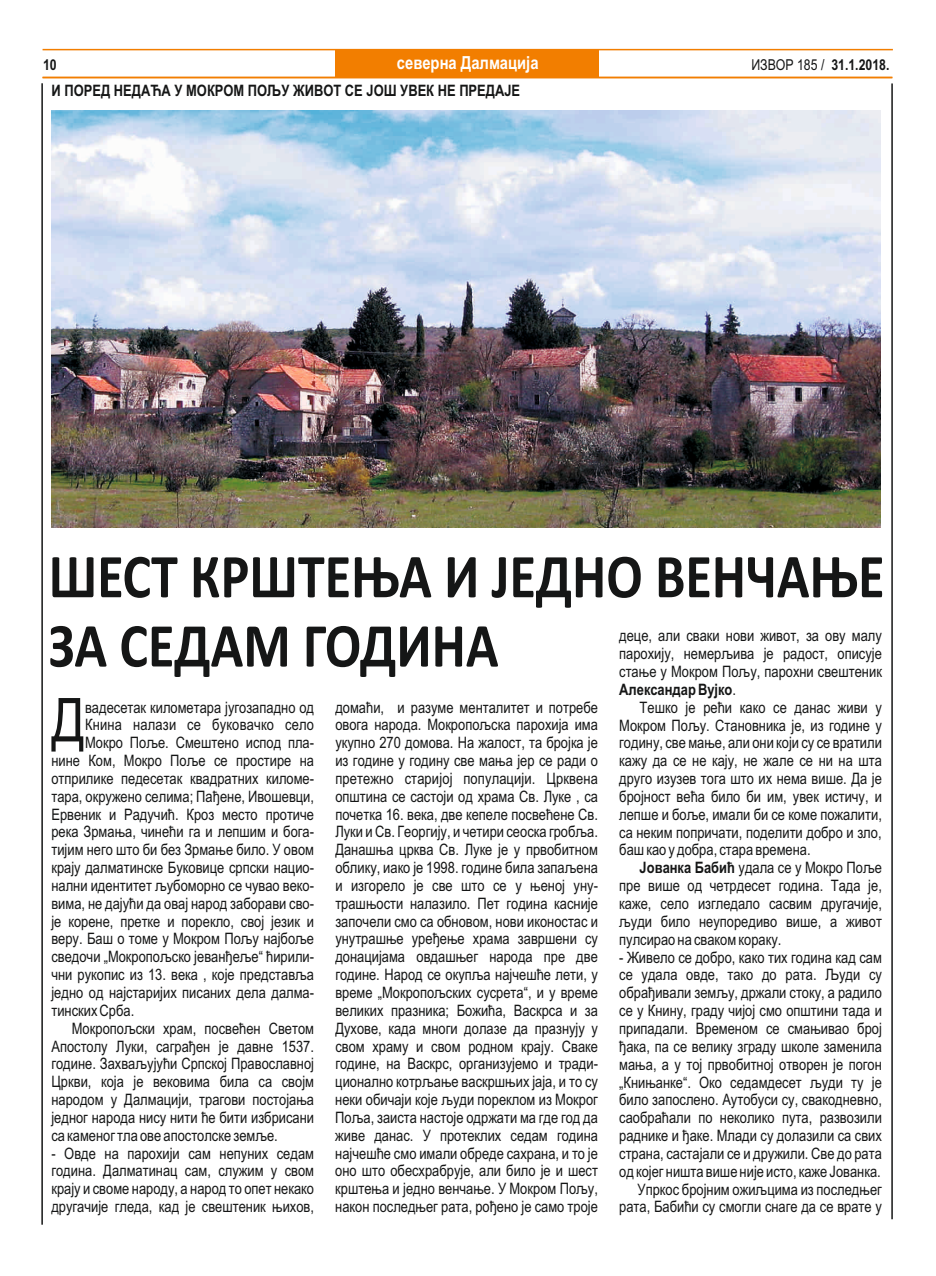
<style>
.page{position:relative;width:936px;height:1276px;background:#fff}
.page>*{position:absolute;margin:0;border:0;box-sizing:border-box;transform-origin:0 0}
.t1{font:700 63px/69.2px "Calibri";color:#151616;scale:.86 1}
.t2{font:60.6px "Arial Narrow";color:#151616}
.t3{font:700 18px "Arial Narrow";color:#fff}
.t4{font:15.75px/17.9px "Arial Narrow";color:#151616;text-align:justify}
.t5{font:700 15.75px "Arial Narrow";color:#151616}
.t6{font:700 15px "Arial Narrow";color:#151616}
.s1{font-weight:400}
.s2{font-weight:700}
</style>
<div class="page">
<hr style="left:43px;top:77px;width:849px;height:1px;background:#f27e00">
<hr style="left:43px;top:49px;width:849px;height:1px;background:#f27e00">
<hr style="left:41px;top:83px;width:2px;height:1141px;background:#151616">
<hr style="left:891px;top:83px;width:1px;height:1136px;background:#151616">
<img style="left:51px;top:111px;width:829px;height:416px">
<div style="left:335px;top:50px;width:263px;height:28px;background:#f27e00"></div>
<p class="t3" style="left:397px;top:56px;width:143px">северна Далмација</p>
<p class="t6" style="left:43px;top:59px;width:15px">10</p>
<p class="t6" style="left:751px;top:59px;width:140px"><span class="s1">ИЗВОР 185 /</span> 31.1.2018.</p>
<p class="t5" style="left:52px;top:85px;width:470px">И ПОРЕД НЕДАЋА У МОКРОМ ПОЉУ ЖИВОТ СЕ ЈОШ УВЕК НЕ ПРЕДАЈЕ</p>
<h1 class="t1" style="left:49px;top:547px;width:973px">ШЕСТ КРШТЕЊА И ЈЕДНО ВЕНЧАЊЕ<br>ЗА СЕДАМ ГОДИНА</h1>
<p class="t4" style="left:619px;top:628px;width:264px">деце, али сваки нови живот, за ову малу парохију, немерљива је радост, описује стање у Мокром Пољу, парохни свештеник <span class="s2">Александар Вујко</span>.</p>
<p class="t4" style="left:619px;top:699px;width:264px;text-indent:20px">Тешко је рећи како се данас живи у Мокром Пољу. Становника је, из године у годину, све мање, али они који су се вратили кажу да се не кају, не жале се ни на шта друго изузев тога што их нема више. Да је бројност већа било би им, увек истичу, и лепше и боље, имали би се коме пожалити, са неким попричати, поделити добро и зло, баш као у добра, стара времена.</p>
<p class="t4" style="left:619px;top:860px;width:264px;text-indent:20px"><span class="s2">Јованка Бабић</span> удала се у Мокро Поље пре више од четрдесет година. Тада је, каже, село изгледало сасвим другачије, људи било неупоредиво више, а живот пулсирао на сваком кораку.</p>
<p class="t4" style="left:619px;top:949px;width:264px;text-align:right">- Живело се добро, како тих година кад сам се удала овде, тако до рата. Људи су обрађивали земљу, држали стоку, а радило се у Книну, граду чијој смо општини тада и припадали. Временом се смањивао број ђака, па се велику зграду школе заменила мања, а у тој првобитној отворен је погон „Книњанке“. Око седамдесет људи ту је било запослено. Аутобуси су, свакодневно, саобраћали по неколико пута, развозили раднике и ђаке. Млади су долазили са свих страна, састајали се и дружили. Све до рата од којег ништа више није исто,каже Јованка.<br>Упркос бројним ожиљцима из последњег рата, Бабићи су смогли снаге да се врате у</p>
<h2 class="t2" style="left:51px;top:697px;width:35px">Д</h2>
<p class="t4" style="left:335px;top:699px;width:264px">домаћи, и разуме менталитет и потребе овога народа. Мокропољска парохија има укупно 270 домова. На жалост, та бројка је из године у годину све мања јер се ради о претежно старијој популацији. Црквена општина се састоји од храма Св. Луке , са почетка 16. века, две кепеле посвећене Св.<br>Луки и Св. Георгију, и четири сеоска гробља.<br>Данашња црква Св. Луке је у првобитном облику, иако је 1998. године била запаљена и изгорело је све што се у њеној уну&shy;трашњости налазило. Пет година касније започели смо са обновом, нови иконостас и унутрашње уређење храма завршени су донацијама овдашњег народа пре две године. Народ се окупља најчешће лети, у време „Мокропољских сусрета“, и у време великих празника; Божића, Васкрса и за Духове, када многи долазе да празнују у свом храму и свом родном крају. Сваке године, на Васкрс, организујемо и тради&shy;ционално котрљање васкршњих јаја, и то су неки обичаји које људи пореклом из Мокрог Поља, заиста настоје одржати ма где год да живе данас. У протеклих седам година најчешће смо имали обреде сахрана, и то је оно што обесхрабрује, али било је и шест крштења и једно венчање. У Мокром Пољу, након последњег рата, рођено је само троје</p>
<p class="t4" style="left:85px;top:699px;width:230px">вадесетак километара југозападно од</p>
<p class="t4" style="left:85px;top:717px;width:230px">Книна налази се буковачко село</p>
<p class="t4" style="left:85px;top:735px;width:230px">Мокро Поље. Смештено испод пла-</p>
<p class="t4" style="left:51px;top:753px;width:264px">нине Ком, Мокро Поље се простире на</p>
<p class="t4" style="left:51px;top:771px;width:264px">отприлике педесетак квадратних киломе-</p>
<p class="t4" style="left:51px;top:788px;width:264px">тара, окружено селима; Пађене, Ивошевци,</p>
<p class="t4" style="left:51px;top:806px;width:264px">Ервеник и Радучић. Кроз место протиче</p>
<p class="t4" style="left:51px;top:824px;width:264px">река Зрмања, чинећи га и лепшим и бога-</p>
<p class="t4" style="left:51px;top:842px;width:264px">тијим него што би без Зрмање било. У овом</p>
<p class="t4" style="left:51px;top:860px;width:264px">крају далматинске Буковице српски нацио-</p>
<p class="t4" style="left:51px;top:878px;width:264px">нални идентитет љубоморно се чувао веко-</p>
<p class="t4" style="left:51px;top:896px;width:264px">вима, не дајући да овај народ заборави сво-</p>
<p class="t4" style="left:51px;top:913px;width:264px">је корене, претке и порекло, свој језик и</p>
<p class="t4" style="left:51px;top:931px;width:264px">веру. Баш о томе у Мокром Пољу најбоље</p>
<p class="t4" style="left:51px;top:949px;width:264px">сведочи „Мокропољско јеванђеље“ ћирили-</p>
<p class="t4" style="left:51px;top:967px;width:264px">чни рукопис из 13. века , које представља</p>
<p class="t4" style="left:51px;top:985px;width:264px">једно од најстаријих писаних дела далма-</p>
<p class="t4" style="left:51px;top:1003px;width:84px">тинских Срба.</p>
<p class="t4" style="left:72px;top:1020px;width:244px">Мокропољски храм, посвећен Светом</p>
<p class="t4" style="left:51px;top:1038px;width:264px">Апостолу Луки, саграђен је давне 1537.</p>
<p class="t4" style="left:51px;top:1056px;width:264px">године. Захваљујући Српској Православној</p>
<p class="t4" style="left:51px;top:1074px;width:264px">Цркви, која је вековима била са својм</p>
<p class="t4" style="left:51px;top:1092px;width:264px">народом у Далмацији, трагови постојања</p>
<p class="t4" style="left:51px;top:1110px;width:264px">једног народа нису нити ће бити избрисани</p>
<p class="t4" style="left:51px;top:1127px;width:228px">са каменог тла ове апостолске земље.</p>
<p class="t4" style="left:51px;top:1145px;width:264px">- Овде на парохији сам непуних седам година. Далматинац сам, служим у свом крају и своме народу, а народ то опет некако другачије гледа, кад је свештеник њихов,</p>
</div>
